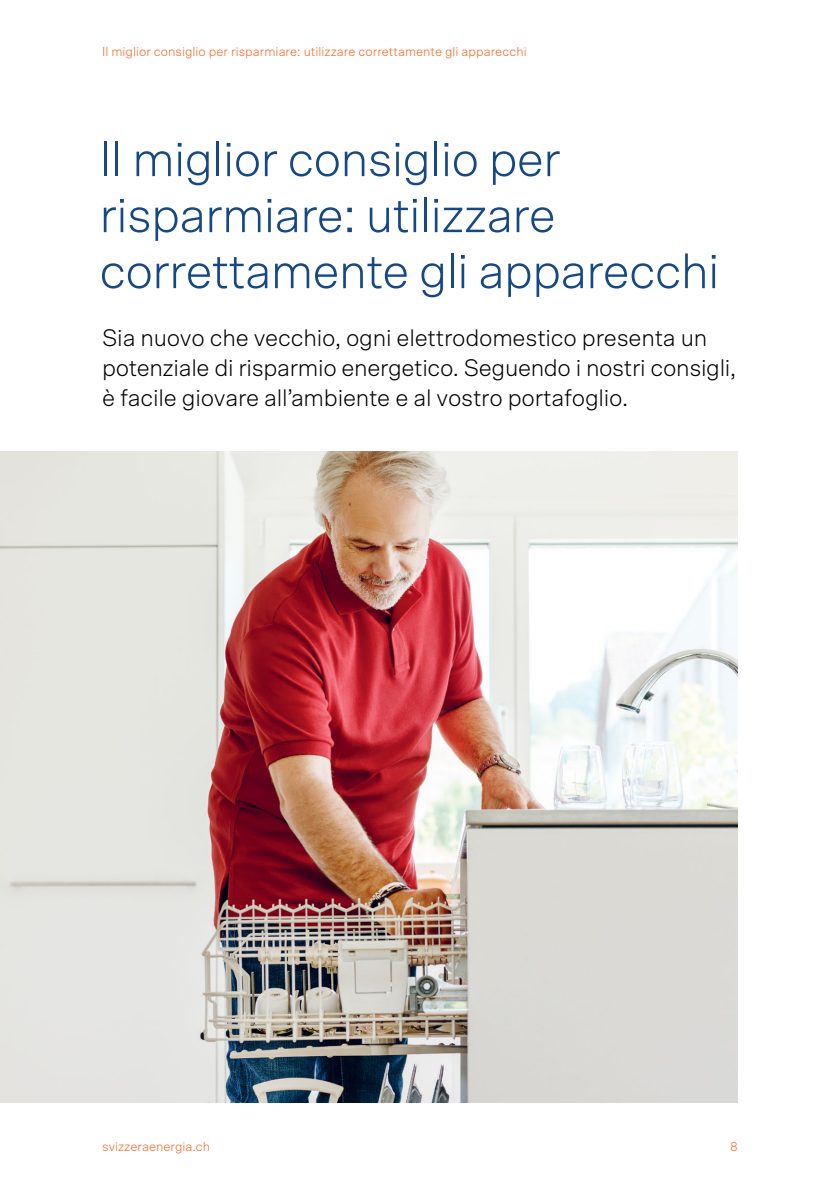
<style>
.page{position:relative;width:840px;height:1191px;background:#fff}
.page>*{position:absolute;margin:0;border:0;box-sizing:border-box;transform-origin:0 0}
.t1{font:300 50px/56px "Scto Grotesk A";letter-spacing:-.02em;color:#164885}
.t2{font:300 24px/30px "Scto Grotesk A";letter-spacing:-.01em;color:#000}
.t3{font:300 13px "Scto Grotesk A";color:#f26522}
</style>
<div class="page">
<img style="left:0;top:451px;width:737px;height:651px">
<p class="t3" style="left:102px;top:44px;width:426px">Il miglior consiglio per risparmiare: utilizzare correttamente gli apparecchi</p>
<h1 class="t1" style="left:99px;top:130px;width:621px">Il miglior consiglio per risparmiare: utilizzare correttamente gli apparecchi</h1>
<p class="t2" style="left:102px;top:323px;width:635px">Sia nuovo che vecchio, ogni elettrodomestico presenta un potenziale di risparmio energetico. Seguendo i nostri consigli, è facile giovare all’ambiente e al vostro portafoglio.</p>
<p class="t3" style="left:102px;top:1139px;width:109px">svizzeraenergia.ch</p>
<p class="t3" style="left:729px;top:1139px;width:9px">8</p>
</div>
